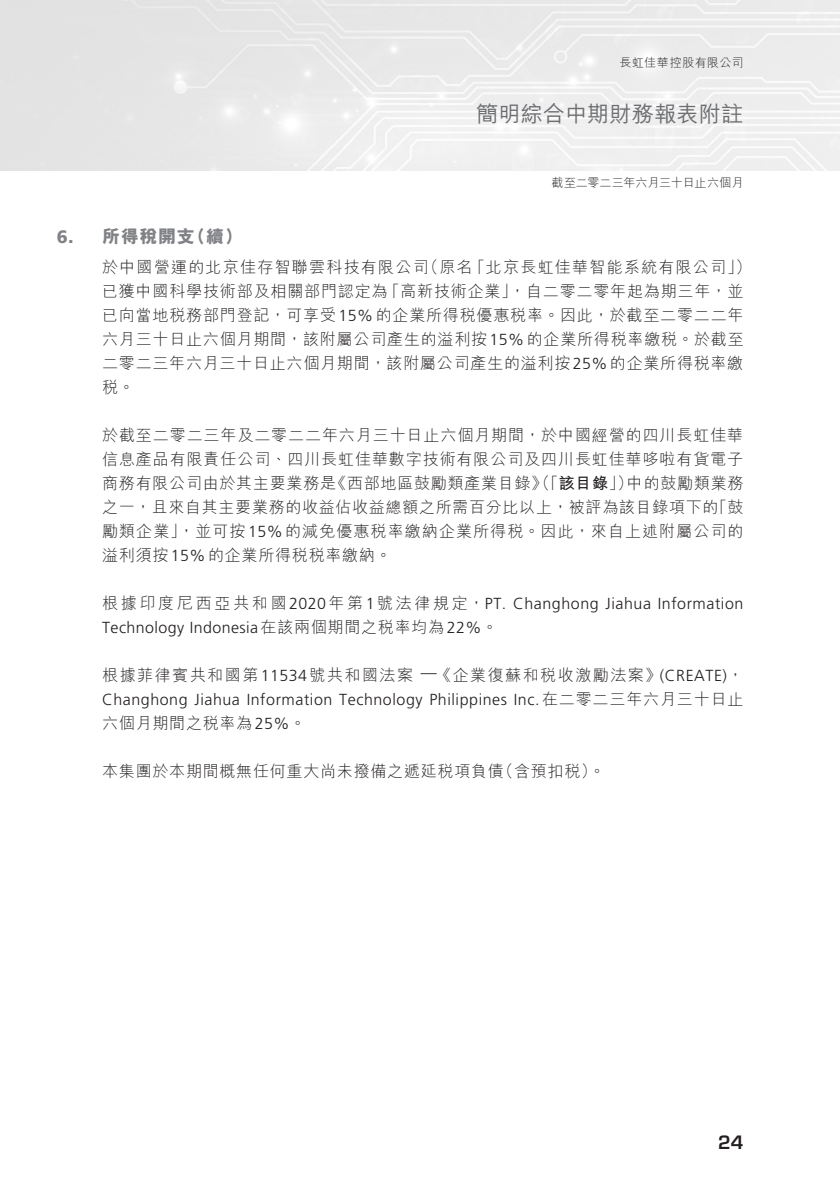
<style>
.page{position:relative;width:840px;height:1191px;background:#fff}
.page>*{position:absolute;margin:0;border:0;box-sizing:border-box;transform-origin:0 0}
.t1{font:500 22px "M Hei HK";letter-spacing:.01em;color:#6c6d70}
._01_H1{font:800 18px "M Hei HK";letter-spacing:.04em;color:#808285}
.t2{font:600 18px "Eurostile LT Std";color:#231f20}
._01_H1-2{font:900 18px "Frutiger LT Std";color:#808285}
._00_txt{font:300 16px/24px "M Hei HK";letter-spacing:.05em;color:#231f20}
._00_txt-2{font:300 16px/24px "Frutiger LT Std";letter-spacing:.035em;color:#231f20}
._00_txt-3{font:300 16px/24px "M Hei HK";letter-spacing:.075em;color:#231f20}
._00_txt-4{font:300 16px "M Hei HK";letter-spacing:.095em;color:#231f20}
.t3{font:300 12px "M Hei HK";letter-spacing:-.01em;color:#231f20}
.t4{font:300 12px "M Hei HK";letter-spacing:.045em;color:#231f20}
.s1{font-family:"Frutiger LT Std"}
.s2{font-weight:700}
.s3{font-family:"M Hei HK"}
</style>
<div class="page">
<p class="_01_H1-2" style="left:57px;top:226px;width:18px">6.</p>
<p class="t4" style="left:619px;top:57px;width:125px">長虹佳華控股有限公司</p>
<h1 class="t1" style="left:476px;top:98px;width:268px">簡明綜合中期財務報表附註</h1>
<p class="_01_H1" style="left:188px;top:227px;width:56px">（續(</p>
<p class="_01_H1" style="left:102px;top:227px;width:94px">所得稅開支</p>
<p class="t3" style="left:551px;top:176px;width:193px">截至二零二三年六月三十日止六個月</p>
<p class="_00_txt" style="left:422px;top:254px;width:52px">（原名</p>
<p class="_00_txt-3" style="left:468px;top:254px;width:284px">「北京長虹佳華智能系統有限公司 (「</p>
<p class="_00_txt-3" style="left:384px;top:254px;width:361px;text-indent:-281px">於中國營運的北京佳存智聯雲科技有限公司<br>「高新技術企業，」自二零二零年起為期三年，並</p>
<p class="_00_txt" style="left:102px;top:278px;width:642px">已獲中國科學技術部及相關部門認定為<br>已向當地稅務部門登記，可享受<span class="s1">15%</span>的企業所得稅優惠稅率。因此，於截至二零二二年六月三十日止六個月期間，該附屬公司產生的溢利按<span class="s1">15%</span>的企業所得稅率繳稅。於截至二零二三年六月三十日止六個月期間，該附屬公司產生的溢利按<span class="s1">25%</span>的企業所得稅率繳稅。</p>
<p class="_00_txt" style="left:102px;top:422px;width:642px;text-align:right">於截至二零二三年及二零二二年六月三十日止六個月期間，於中國經營的四川長虹佳華信息產品有限責任公司、四川長虹佳華數字技術有限公司及四川長虹佳華哆啦有貨電子中的鼓勵類業務</p>
<p class="_00_txt" style="left:330px;top:470px;width:304px">《西部地區鼓勵類產業目錄》（「<span class="s2">該目錄</span>」）</p>
<p class="_00_txt" style="left:102px;top:470px;width:235px">商務有限公司由於其主要業務是</p>
<p class="_00_txt" style="left:102px;top:494px;width:642px">之一，且來自其主要業務的收益佔收益總額之所需百分比以上，被評為該目錄項下的<br>勵類企業，」並可按<span class="s1">15%</span>的減免優惠稅率繳納企業所得稅。因此，來自上述附屬公司的溢利須按<span class="s1">15%</span>的企業所得稅稅率繳納。</p>
<p class="_00_txt-2" style="left:102px;top:591px;width:642px"><span class="s3">根據印度尼西亞共和國</span> 2020<span class="s3">年第</span> 1<span class="s3">號法律規定，</span>PT. Changhong Jiahua Information<br>Technology Indonesia<span class="s3">在該兩個期間之稅率均為</span> 22%<span class="s3">。</span></p>
<p class="_00_txt-4" style="left:452px;top:666px;width:292px">企業復蘇和稅收激勵法案》<span class="s1">(CREATE</span> ，<span class="s1">(</span></p>
<p class="_00_txt" style="left:710px;top:494px;width:34px">「鼓</p>
<p class="_00_txt-2" style="left:102px;top:663px;width:642px"><span class="s3">根據菲律賓共和國第</span>11534<span class="s3">號共和國法案<br></span>Changhong Jiahua Information Technology Philippines Inc.<span class="s3">在二零二三年六月三十日止六個月期間之稅率為</span>25%<span class="s3">。</span></p>
<p class="_00_txt" style="left:497px;top:758px;width:109px">（含預扣稅。(</p>
<p class="_00_txt-2" style="left:420px;top:661px;width:32px">—<span class="s3">《</span></p>
<p class="_00_txt" style="left:102px;top:758px;width:403px">本集團於本期間概無任何重大尚未撥備之遞延稅項負債</p>
<p class="t2" style="left:717px;top:1131px;width:27px">24</p>
</div>
